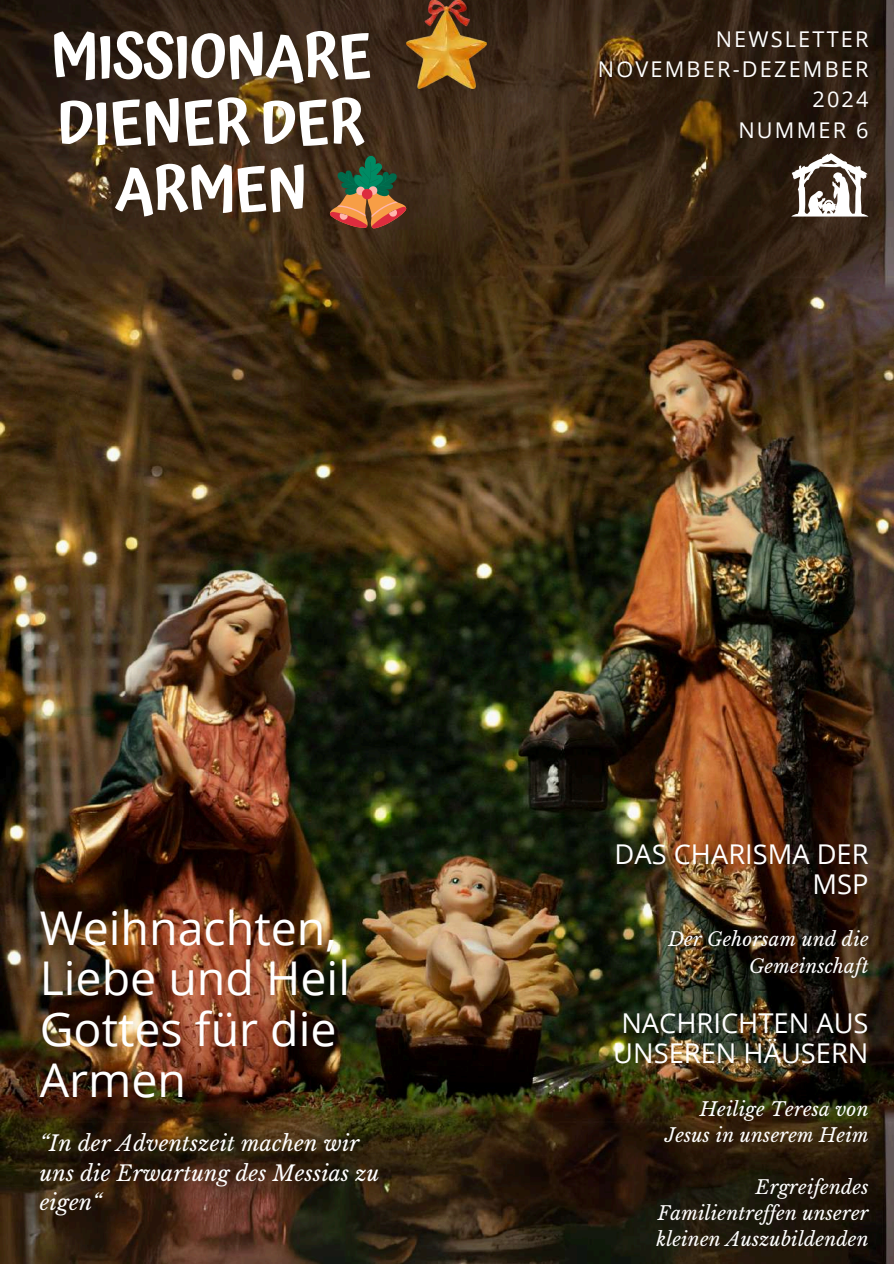
<style>
.page{position:relative;width:894px;height:1264px;background:#fff}
.page>*{position:absolute;margin:0;border:0;box-sizing:border-box;transform-origin:0 0}
.t1{font:600 59.7px/66.3px "Atma";letter-spacing:-.02em;color:#fff;text-align:center}
.t2{font:46.5px/50.7px "Open Sans";color:#fff}
.t3{font:27.3px/29.5px "Open Sans";color:#fff;text-align:right}
.t4{font:21.75px/30.3px "Open Sans";letter-spacing:.1em;color:#fff;text-align:right}
.t5{font:italic 21.3px/29.2px "Libre Baskerville";letter-spacing:.01em;color:#fff}
.t6{font:italic 18.9px/25.8px "Libre Baskerville";letter-spacing:.01em;color:#fff;text-align:right}
</style>
<div class="page">
<img style="left:0;top:0;width:893px;height:1263px">
<svg style="left:329px;top:156px;width:78px;height:73px"></svg>
<svg style="left:791px;top:153px;width:77px;height:63px"></svg>
<img style="left:406px;top:0;width:80px;height:89px">
<h1 class="t1" style="left:50px;top:23px;width:323px">MISSIONARE<br>DIENER DER<br>ARMEN</h1>
<p class="t4" style="left:597px;top:23px;width:272px">NEWSLETTER<br>NOVEMBER-DEZEMBER<br>2024<br>NUMMER 6</p>
<h2 class="t2" style="left:40px;top:901px;width:312px">Weihnachten,<br>Liebe und Heil<br>Gottes für die<br>Armen</h2>
<p class="t5" style="left:40px;top:1129px;width:341px">“In der Adventszeit machen wir uns die Erwartung des Messias zu eigen“</p>
<h3 class="t3" style="left:614px;top:838px;width:255px">DAS CHARISMA DER<br>MSP</h3>
<p class="t6" style="left:668px;top:926px;width:202px">Der Gehorsam und die<br>Gemeinschaft</p>
<h3 class="t3" style="left:613px;top:1008px;width:257px;text-align:left">NACHRICHTEN AUS<br>UNSEREN HÄUSERN</h3>
<p class="t6" style="left:664px;top:1096px;width:205px">Heilige Teresa von<br>Jesus in unserem Heim</p>
<p class="t6" style="left:656px;top:1174px;width:213px;text-align:justify;text-indent:99px">Ergreifendes Familientref en unserer kleinen Auszubildenden</p>
</div>
